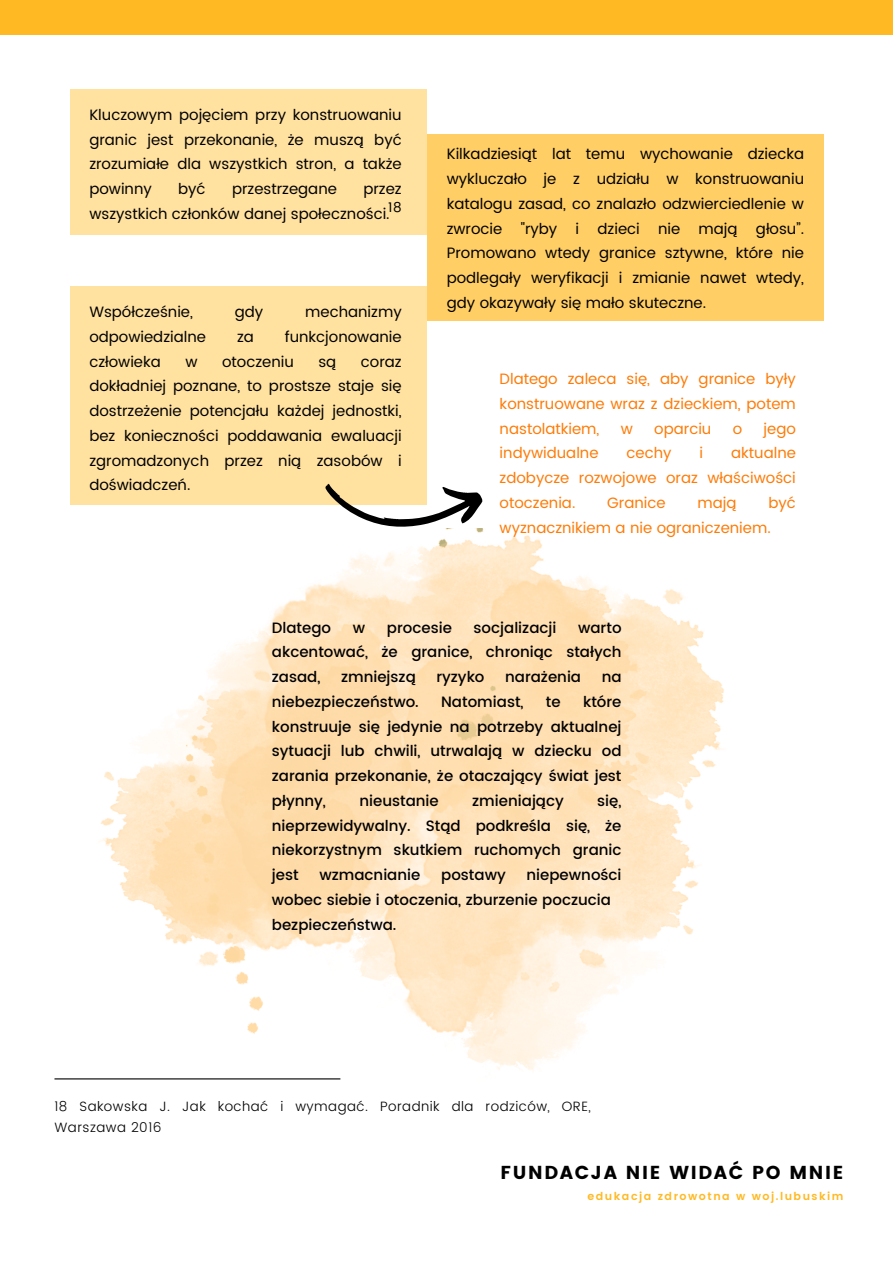
<style>
.page{position:relative;width:893px;height:1264px;background:#fff}
.page>*{position:absolute;margin:0;border:0;box-sizing:border-box;transform-origin:0 0}
.t1{font:18.75px "Poppins";letter-spacing:.09em;color:#000}
.t2{font:15px/24.8px "Poppins";color:#000;text-align:justify}
.t3{font:500 15px/24.8px "Poppins";color:#000;text-align:justify}
.t4{font:15px/24.8px "Poppins";color:#fe7b07;text-align:justify}
.t5{font:300 13.5px/20.2px "Poppins";letter-spacing:.035em;color:#000}
.t6{font:13.5px "Poppins";color:#000}
.t7{font:600 10.95px "Poppins";letter-spacing:.135em;color:#ffb923}
</style>
<div class="page">
<div style="left:0;top:0;width:892px;height:34px;background:#ffb923"></div>
<div style="left:427px;top:134px;width:396px;height:187px;background:#ffce65"></div>
<div style="left:70px;top:89px;width:356px;height:145px;background:#ffe1a0"></div>
<div style="left:70px;top:286px;width:356px;height:219px;background:#ffe1a0"></div>
<svg style="left:325px;top:483px;width:158px;height:44px"></svg>
<hr style="left:54px;top:1078px;width:286px;height:1px;background:#000">
<img style="left:97px;top:528px;width:627px;height:552px">
<p class="t2" style="left:89px;top:102px;width:314px">Kluczowym pojęciem przy konstruowaniu granic jest przekonanie, że muszą być zrozumiałe dla wszystkich stron, a także powinny</p>
<p class="t2" style="left:178px;top:177px;width:29px">być</p>
<p class="t2" style="left:232px;top:177px;width:106px">przestrzegane</p>
<p class="t2" style="left:89px;top:177px;width:314px;text-indent:274px">przez wszystkich członków danej społeczności.</p>
<p class="t6" style="left:388px;top:199px;width:15px">18</p>
<p class="t2" style="left:89px;top:299px;width:105px">Współcześnie,</p>
<p class="t2" style="left:235px;top:299px;width:30px">gdy</p>
<p class="t2" style="left:305px;top:299px;width:98px">mechanizmy</p>
<p class="t2" style="left:89px;top:324px;width:118px">odpowiedzialne</p>
<p class="t2" style="left:237px;top:324px;width:18px">za</p>
<p class="t2" style="left:285px;top:324px;width:118px">funkcjonowanie</p>
<p class="t2" style="left:89px;top:349px;width:73px">człowieka</p>
<p class="t2" style="left:185px;top:349px;width:14px">w</p>
<p class="t2" style="left:222px;top:349px;width:73px">otoczeniu</p>
<p class="t2" style="left:318px;top:349px;width:19px">są</p>
<p class="t2" style="left:89px;top:349px;width:314px;text-indent:271px">coraz dokładniej poznane, to prostsze staje się dostrzeżenie potencjału każdej jednostki, bez konieczności poddawania ewaluacji zgromadzonych przez nią zasobów i doświadczeń.</p>
<p class="t2" style="left:446px;top:142px;width:359px">Kilkadziesiąt lat temu wychowanie dziecka wykluczało je z udziału w konstruowaniu katalogu zasad, co znalazło odzwierciedlenie w zwrocie "ryby i dzieci nie mają głosu”.<br>Promowano wtedy granice sztywne, które nie podlegały weryfikacji i zmianie nawet wtedy, gdy okazywały się mało skuteczne.</p>
<p class="t4" style="left:499px;top:366px;width:298px">Dlatego zaleca się, aby granice były konstruowane wraz z dzieckiem, potem nastolatkiem,</p>
<p class="t4" style="left:620px;top:416px;width:14px">w</p>
<p class="t4" style="left:654px;top:416px;width:59px">oparciu</p>
<p class="t4" style="left:732px;top:416px;width:11px">o</p>
<p class="t4" style="left:763px;top:416px;width:34px">jego</p>
<p class="t4" style="left:499px;top:440px;width:100px">indywidualne</p>
<p class="t4" style="left:626px;top:440px;width:46px">cechy</p>
<p class="t4" style="left:699px;top:440px;width:5px">i</p>
<p class="t4" style="left:499px;top:440px;width:298px;text-indent:231px">aktualne zdobycze rozwojowe oraz właściwości otoczenia.</p>
<p class="t4" style="left:499px;top:490px;width:298px;text-indent:269px">być wyznacznikiem a nie ograniczeniem.</p>
<p class="t4" style="left:607px;top:490px;width:60px">Granice</p>
<p class="t4" style="left:697px;top:490px;width:41px">mają</p>
<p class="t3" style="left:272px;top:615px;width:61px">Dlatego</p>
<p class="t3" style="left:353px;top:615px;width:14px">w</p>
<p class="t3" style="left:387px;top:615px;width:66px">procesie</p>
<p class="t3" style="left:473px;top:615px;width:84px">socjalizacji</p>
<p class="t3" style="left:272px;top:615px;width:351px;text-indent:306px">warto akcentować, że granice, chroniąc stałych zasad,</p>
<p class="t3" style="left:341px;top:664px;width:76px">zmniejszą</p>
<p class="t3" style="left:436px;top:664px;width:50px">ryzyko</p>
<p class="t3" style="left:505px;top:664px;width:77px">narażenia</p>
<p class="t3" style="left:601px;top:664px;width:21px">na</p>
<p class="t3" style="left:272px;top:689px;width:148px">niebezpieczeństwo.</p>
<p class="t3" style="left:441px;top:689px;width:84px">Natomiast,</p>
<p class="t3" style="left:546px;top:689px;width:16px">te</p>
<p class="t3" style="left:272px;top:689px;width:351px;text-indent:311px">które konstruuje się jedynie na potrzeby aktualnej sytuacji lub chwili, utrwalają w dziecku od zarania przekonanie, że otaczający świat jest płynny,</p>
<p class="t3" style="left:272px;top:788px;width:351px;text-indent:325px">się, nieprzewidywalny. Stąd podkreśla się, że niekorzystnym skutkiem ruchomych granic jest</p>
<p class="t3" style="left:359px;top:788px;width:81px">nieustanie</p>
<p class="t3" style="left:472px;top:788px;width:93px">zmieniający</p>
<p class="t3" style="left:272px;top:862px;width:351px;text-indent:254px">niepewności wobec siebie i otoczenia, zburzenie poczucia</p>
<p class="t3" style="left:272px;top:912px;width:126px">bezpieczeństwa.</p>
<p class="t3" style="left:319px;top:862px;width:102px">wzmacnianie</p>
<p class="t3" style="left:441px;top:862px;width:66px">postawy</p>
<p class="t5" style="left:54px;top:1096px;width:538px">18 Sakowska J. Jak kochać i wymagać. Poradnik dla rodziców, ORE,<br>Warszawa 2016</p>
<p class="t1" style="left:500px;top:1161px;width:344px">FUNDACJA NIE WIDAĆ PO MNIE</p>
<p class="t7" style="left:587px;top:1190px;width:257px">edukacja zdrowotna w woj.lubuskim</p>
</div>
